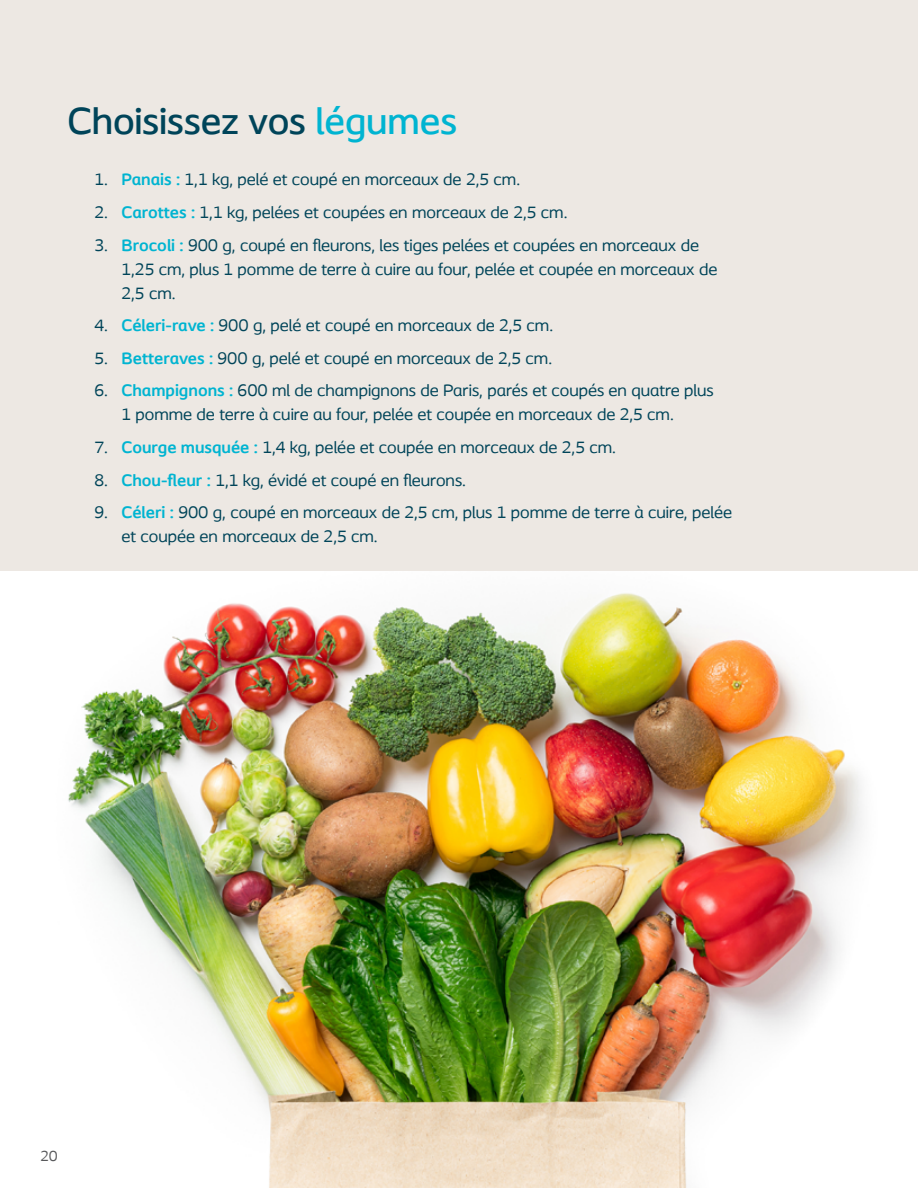
<style>
.page{position:relative;width:918px;height:1188px;background:#fff}
.page>*{position:absolute;margin:0;border:0;box-sizing:border-box;transform-origin:0 0}
.t1{font:500 39px "Coloplast";color:#004459}
.t2{font:17.25px/24px "Coloplast";color:#004459}
.t3{font:15px "Coloplast";color:#58595b}
.s1{color:#00b4d1}
.s2{font-weight:700;color:#00b4d1}
.s3{font-weight:700;color:#00b3d0}
</style>
<div class="page">
<div style="left:0;top:0;width:918px;height:662px;background:#ede8e3"></div>
<img style="left:0;top:571px;width:918px;height:617px">
<h1 class="t1" style="left:68px;top:98px;width:391px">Choisissez vos <span class="s1">légumes</span></h1>
<p class="t2" style="left:94px;top:167px;width:427px">1. <span class="s2">Panais :</span> 1,1 kg, pelé et coupé en morceaux de 2,5 cm.</p>
<p class="t2" style="left:94px;top:200px;width:474px">2. <span class="s2">Carottes :</span> 1,1 kg, pelées et coupées en morceaux de 2,5 cm.</p>
<p class="t2" style="left:121px;top:233px;width:597px;text-indent:-27px">3. <span class="s2">Brocoli</span> <span class="s3">:</span> 900 g, coupé en fleurons, les tiges pelées et coupées en morceaux de<br>1,25 cm, plus 1 pomme de terre à cuire au four, pelée et coupée en morceaux de<br>2,5 cm.</p>
<p class="t2" style="left:94px;top:313px;width:460px">4. <span class="s2">Céleri-rave :</span> 900 g, pelé et coupé en morceaux de 2,5 cm.</p>
<p class="t2" style="left:94px;top:346px;width:459px">5. <span class="s2">Betteraves :</span> 900 g, pelé et coupé en morceaux de 2,5 cm.</p>
<p class="t2" style="left:121px;top:379px;width:594px;text-indent:-27px">6. <span class="s2">Champignons :</span> 600 ml de champignons de Paris, parés et coupés en quatre plus<br>1 pomme de terre à cuire au four, pelée et coupée en morceaux de 2,5 cm.</p>
<p class="t2" style="left:94px;top:435px;width:523px">7. <span class="s2">Courge musquée :</span> 1,4 kg, pelée et coupée en morceaux de 2,5 cm.</p>
<p class="t2" style="left:94px;top:468px;width:373px">8. <span class="s2">Chou-fleur :</span> 1,1 kg, évidé et coupé en fleurons.</p>
<p class="t2" style="left:121px;top:500px;width:612px;text-indent:-27px">9. <span class="s2">Céleri :</span> 900 g, coupé en morceaux de 2,5 cm, plus 1 pomme de terre à cuire, pelée et coupée en morceaux de 2,5 cm.</p>
<p class="t3" style="left:40px;top:1147px;width:19px">20</p>
</div>
